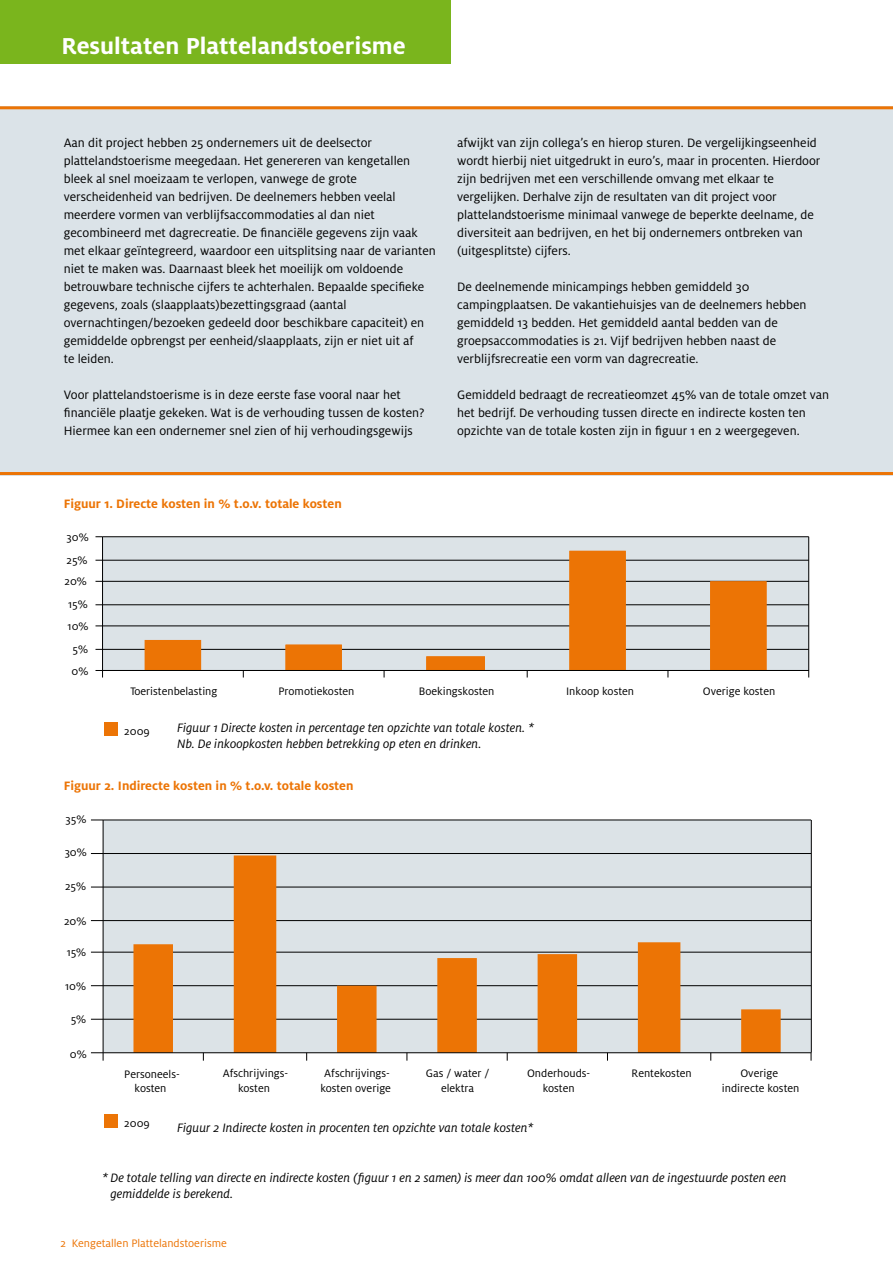
<style>
.page{position:relative;width:893px;height:1263px;background:#fff}
.page>*{position:absolute;margin:0;border:0;box-sizing:border-box;transform-origin:0 0}
.t1{font:700 25.5px "Milo OT";color:#fff}
.t2{font:13.5px/18px "Milo OT";color:#000}
.t3{font:italic 13.5px/16.2px "Milo OT";color:#000}
.t4{font:700 13.5px "Milo OT";color:#ec7405}
.t5{font:12px/14.4px "Milo OT";color:#000;text-align:center}
.t6{font:12px "Milo OT";color:#ec7405}
</style>
<div class="page">
<div style="left:103px;top:820px;width:708px;height:233px;background:#dce3e7"></div>
<div style="left:104px;top:722px;width:13px;height:13px;background:#ec7405"></div>
<div style="left:104px;top:1114px;width:13px;height:13px;background:#ec7405"></div>
<div style="left:103px;top:537px;width:706px;height:133px;background:#dce3e7"></div>
<hr style="left:103px;top:649px;width:706px;height:1px;background:#000">
<hr style="left:103px;top:625px;width:706px;height:1px;background:#000">
<hr style="left:103px;top:604px;width:706px;height:1px;background:#000">
<hr style="left:103px;top:581px;width:706px;height:1px;background:#000">
<hr style="left:103px;top:560px;width:706px;height:1px;background:#000">
<svg style="left:145px;top:551px;width:621px;height:119px"></svg>
<hr style="left:103px;top:670px;width:706px;height:1px;background:#000">
<svg style="left:95px;top:670px;width:8px;height:7px"></svg>
<hr style="left:103px;top:1019px;width:708px;height:1px;background:#000">
<hr style="left:103px;top:985px;width:708px;height:1px;background:#000">
<hr style="left:103px;top:952px;width:708px;height:1px;background:#000">
<hr style="left:103px;top:920px;width:708px;height:1px;background:#000">
<hr style="left:103px;top:887px;width:708px;height:1px;background:#000">
<hr style="left:103px;top:853px;width:708px;height:1px;background:#000">
<hr style="left:103px;top:820px;width:708px;height:1px;background:#000">
<svg style="left:133px;top:855px;width:648px;height:197px"></svg>
<hr style="left:103px;top:820px;width:1px;height:233px;background:#000">
<hr style="left:811px;top:820px;width:1px;height:233px;background:#000">
<svg style="left:91px;top:1019px;width:12px;height:1px"></svg>
<svg style="left:91px;top:985px;width:12px;height:1px"></svg>
<svg style="left:91px;top:952px;width:12px;height:1px"></svg>
<svg style="left:91px;top:920px;width:12px;height:1px"></svg>
<svg style="left:91px;top:887px;width:12px;height:1px"></svg>
<svg style="left:91px;top:853px;width:12px;height:1px"></svg>
<svg style="left:91px;top:820px;width:12px;height:1px"></svg>
<hr style="left:103px;top:1052px;width:708px;height:1px;background:#000">
<svg style="left:91px;top:1052px;width:13px;height:9px"></svg>
<div style="left:0;top:0;width:451px;height:64px;background:#7ab51d"></div>
<div style="left:0;top:106px;width:893px;height:370px;background:#dbe3e8"></div>
<hr style="left:0;top:106px;width:893px;height:3px;background:#ec7405">
<hr style="left:0;top:472px;width:893px;height:3px;background:#ec7405">
<h1 class="t1" style="left:62px;top:32px;width:346px">Resultaten Plattelandstoerisme</h1>
<p class="t2" style="left:64px;top:134px;width:373px">Aan dit project hebben 25 ondernemers uit de deelsector plattelandstoerisme meegedaan. Het genereren van kengetallen bleek al snel moeizaam te verlopen, vanwege de grote verscheidenheid van bedrijven. De deelnemers hebben veelal meerdere vormen van verblijfsaccommodaties al dan niet gecombineerd met dagrecreatie. De financiële gegevens zijn vaak met elkaar geïntegreerd, waardoor een uitsplitsing naar de varianten niet te maken was. Daarnaast bleek het moeilijk om voldoende betrouwbare technische cijfers te achterhalen. Bepaalde specifieke gegevens, zoals (slaapplaats)bezettingsgraad (aantal overnachtingen/bezoeken gedeeld door beschikbare capaciteit) en gemiddelde opbrengst per eenheid/slaapplaats, zijn er niet uit af<br>te leiden.</p>
<p class="t2" style="left:64px;top:386px;width:362px">Voor plattelandstoerisme is in deze eerste fase vooral naar het financiële plaatje gekeken. Wat is de verhouding tussen de kosten?<br>Hiermee kan een ondernemer snel zien of hij verhoudingsgewijs</p>
<p class="t2" style="left:457px;top:134px;width:365px">afwijkt van zijn collega’s en hierop sturen. De vergelijkingseenheid wordt hierbij niet uitgedrukt in euro’s, maar in procenten. Hierdoor zijn bedrijven met een verschillende omvang met elkaar te vergelijken. Derhalve zijn de resultaten van dit project voor plattelandstoerisme minimaal vanwege de beperkte deelname, de diversiteit aan bedrijven, en het bij ondernemers ontbreken van (uitgesplitste) cijfers.</p>
<p class="t2" style="left:457px;top:278px;width:351px">De deelnemende minicampings hebben gemiddeld 30 campingplaatsen. De vakantiehuisjes van de deelnemers hebben gemiddeld 13 bedden. Het gemiddeld aantal bedden van de groepsaccommodaties is 21. Vijf bedrijven hebben naast de verblijfsrecreatie een vorm van dagrecreatie.</p>
<p class="t2" style="left:457px;top:386px;width:374px">Gemiddeld bedraagt de recreatieomzet 45% van de totale omzet van het bedrijf. De verhouding tussen directe en indirecte kosten ten opzichte van de totale kosten zijn in figuur 1 en 2 weergegeven.</p>
<p class="t4" style="left:64px;top:496px;width:280px">Figuur 1. Directe kosten in % t.o.v. totale kosten</p>
<p class="t5" style="left:67px;top:530px;width:24px">30%</p>
<p class="t5" style="left:67px;top:553px;width:22px">25%</p>
<p class="t5" style="left:65px;top:575px;width:24px">20%</p>
<p class="t5" style="left:68px;top:597px;width:21px">15%</p>
<p class="t5" style="left:68px;top:619px;width:22px">10%</p>
<p class="t5" style="left:72px;top:642px;width:17px">5%</p>
<p class="t5" style="left:71px;top:664px;width:18px">0%</p>
<p class="t5" style="left:130px;top:684px;width:89px">Toeristenbelasting</p>
<p class="t5" style="left:278px;top:684px;width:78px">Promotiekosten</p>
<p class="t5" style="left:419px;top:684px;width:77px">Boekingskosten</p>
<p class="t5" style="left:566px;top:684px;width:70px">Inkoop kosten</p>
<p class="t5" style="left:703px;top:684px;width:74px">Overige kosten</p>
<p class="t5" style="left:124px;top:724px;width:27px">2009</p>
<p class="t3" style="left:177px;top:720px;width:358px">Figuur 1 Directe kosten in percentage ten opzichte van totale kosten. *<br>Nb. De inkoopkosten hebben betrekking op eten en drinken.</p>
<p class="t4" style="left:64px;top:778px;width:291px">Figuur 2. Indirecte kosten in % t.o.v. totale kosten</p>
<p class="t5" style="left:66px;top:812px;width:22px">35%</p>
<p class="t5" style="left:65px;top:845px;width:24px">30%</p>
<p class="t5" style="left:65px;top:879px;width:22px">25%</p>
<p class="t5" style="left:64px;top:914px;width:24px">20%</p>
<p class="t5" style="left:67px;top:945px;width:21px">15%</p>
<p class="t5" style="left:65px;top:979px;width:22px">10%</p>
<p class="t5" style="left:71px;top:1012px;width:17px">5%</p>
<p class="t5" style="left:70px;top:1047px;width:18px">0%</p>
<p class="t5" style="left:124px;top:1067px;width:57px">Personeels&shy;kosten</p>
<p class="t5" style="left:223px;top:1066px;width:67px">Afschrijvings&shy;kosten</p>
<p class="t5" style="left:320px;top:1066px;width:72px">Afschrijvings&shy;kosten overige</p>
<p class="t5" style="left:426px;top:1066px;width:65px">Gas / water / elektra</p>
<p class="t5" style="left:527px;top:1066px;width:65px">Onderhouds&shy;kosten</p>
<p class="t5" style="left:632px;top:1066px;width:62px">Rentekosten</p>
<p class="t5" style="left:722px;top:1066px;width:79px">Overige indirecte kosten</p>
<p class="t5" style="left:124px;top:1116px;width:27px">2009</p>
<p class="t3" style="left:177px;top:1120px;width:358px">Figuur 2 Indirecte kosten in procenten ten opzichte van totale kosten*</p>
<p class="t3" style="left:111px;top:1170px;width:677px;text-indent:-9px">* De totale telling van directe en indirecte kosten (figuur 1 en 2 samen) is meer dan 100% omdat alleen van de ingestuurde posten een gemiddelde is berekend.</p>
<p class="t6" style="left:61px;top:1237px;width:168px">2 Kengetallen Plattelandstoerisme</p>
</div>
